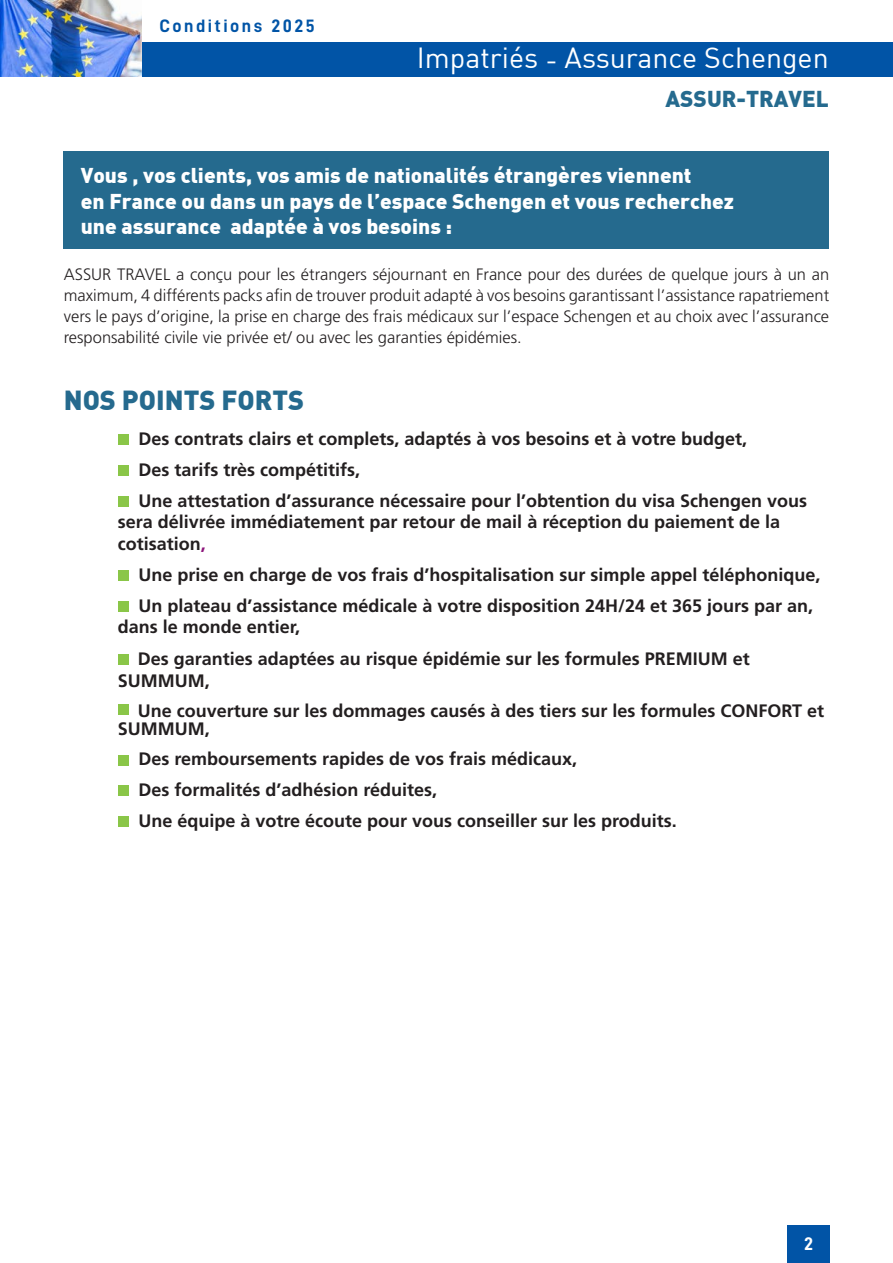
<style>
.page{position:relative;width:893px;height:1263px;background:#fff}
.page>*{position:absolute;margin:0;border:0;box-sizing:border-box;transform-origin:0 0}
.t1{font:28.5px "DIN";color:#fff}
.t2{font:900 27px "DIN";color:#256a8e}
.t3{font:900 22.5px "DIN";color:#256a8e}
.t4{font:900 21px/25.2px "DIN";color:#fff}
.t5{font:18.15px "D DIN Bold";color:#fff}
.t6{font:700 18px/30.8px "Frutiger LT Std";color:#231f20}
.t7{font:18px "D DIN Bold";letter-spacing:.14em;color:#0154a6}
.t8{font:300 16.5px/21px "Frutiger LT Std";color:#231f20;text-align:justify}
.s1{color:#8d167b}
</style>
<div class="page">
<div style="left:64px;top:151px;width:765px;height:98px;background:#256a8e"></div>
<div style="left:118px;top:435px;width:10px;height:10px;background:#8ac648"></div>
<div style="left:118px;top:465px;width:10px;height:11px;background:#8ac648"></div>
<div style="left:118px;top:496px;width:10px;height:11px;background:#8ac648"></div>
<div style="left:118px;top:570px;width:10px;height:11px;background:#8ac648"></div>
<div style="left:118px;top:601px;width:10px;height:11px;background:#8ac648"></div>
<div style="left:118px;top:755px;width:10px;height:10px;background:#8ac648"></div>
<div style="left:118px;top:786px;width:10px;height:10px;background:#8ac648"></div>
<div style="left:118px;top:816px;width:10px;height:11px;background:#8ac648"></div>
<div style="left:118px;top:654px;width:10px;height:10px;background:#8ac648"></div>
<div style="left:118px;top:704px;width:11px;height:10px;background:#8ac648"></div>
<div style="left:0;top:43px;width:893px;height:34px;background:#0154a6"></div>
<div style="left:787px;top:1225px;width:42px;height:38px;background:#0154a6"></div>
<img style="left:0;top:0;width:141px;height:77px">
<p class="t7" style="left:159px;top:15px;width:157px">Conditions 2025</p>
<h1 class="t1" style="left:417px;top:47px;width:414px">Impatriés - Assurance Schengen</h1>
<p class="t3" style="left:666px;top:89px;width:165px">ASSUR-TRAVEL</p>
<p class="t4" style="left:81px;top:164px;width:655px">Vous , vos clients, vos amis de nationalités étrangères viennent<br>en France ou dans un pays de l’espace Schengen et vous recherchez une assurance adaptée à vos besoins :</p>
<p class="t8" style="left:64px;top:265px;width:767px">ASSUR TRAVEL a conçu pour les étrangers séjournant en France pour des durées de quelque jours à un an maximum, 4 différents packs afin de trouver produit adapté à vos besoins garantissant l’assistance rapatriement vers le pays d’origine, la prise en charge des frais médicaux sur l’espace Schengen et au choix avec l’assurance responsabilité civile vie privée et/ ou avec les garanties épidémies.</p>
<h2 class="t2" style="left:64px;top:388px;width:242px">NOS POINTS FORTS</h2>
<p class="t6" style="left:138px;top:424px;width:670px">Des contrats clairs et complets, adaptés à vos besoins et à votre budget,<br>Des tarifs très compétitifs,<br>Une attestation d’assurance nécessaire pour l’obtention du visa Schengen vous</p>
<p class="t6" style="left:118px;top:511px;width:664px;line-height:21.8px">sera délivrée immédiatement par retour de mail à réception du paiement de la cotisation<span class="s1">,</span></p>
<p class="t6" style="left:138px;top:559px;width:684px">Une prise en charge de vos frais d’hospitalisation sur simple appel téléphonique,<br>Un plateau d’assistance médicale à votre disposition 24H/24 et 365 jours par an,</p>
<p class="t6" style="left:138px;top:612px;width:614px;line-height:31.5px;text-indent:-20px">dans le monde entier,<br>Des garanties adaptées au risque épidémie sur les formules PREMIUM et</p>
<p class="t6" style="left:138px;top:666px;width:688px;line-height:30px;text-indent:-20px">SUMMUM,<br>Une couverture sur les dommages causés à des tiers sur les formules CONFORT et</p>
<p class="t6" style="left:138px;top:713px;width:540px;text-indent:-21px">SUMMUM,<br>Des remboursements rapides de vos frais médicaux,<br>Des formalités d’adhésion réduites,<br>Une équipe à votre écoute pour vous conseiller sur les produits.</p>
<p class="t5" style="left:804px;top:1236px;width:10px">2</p>
</div>
